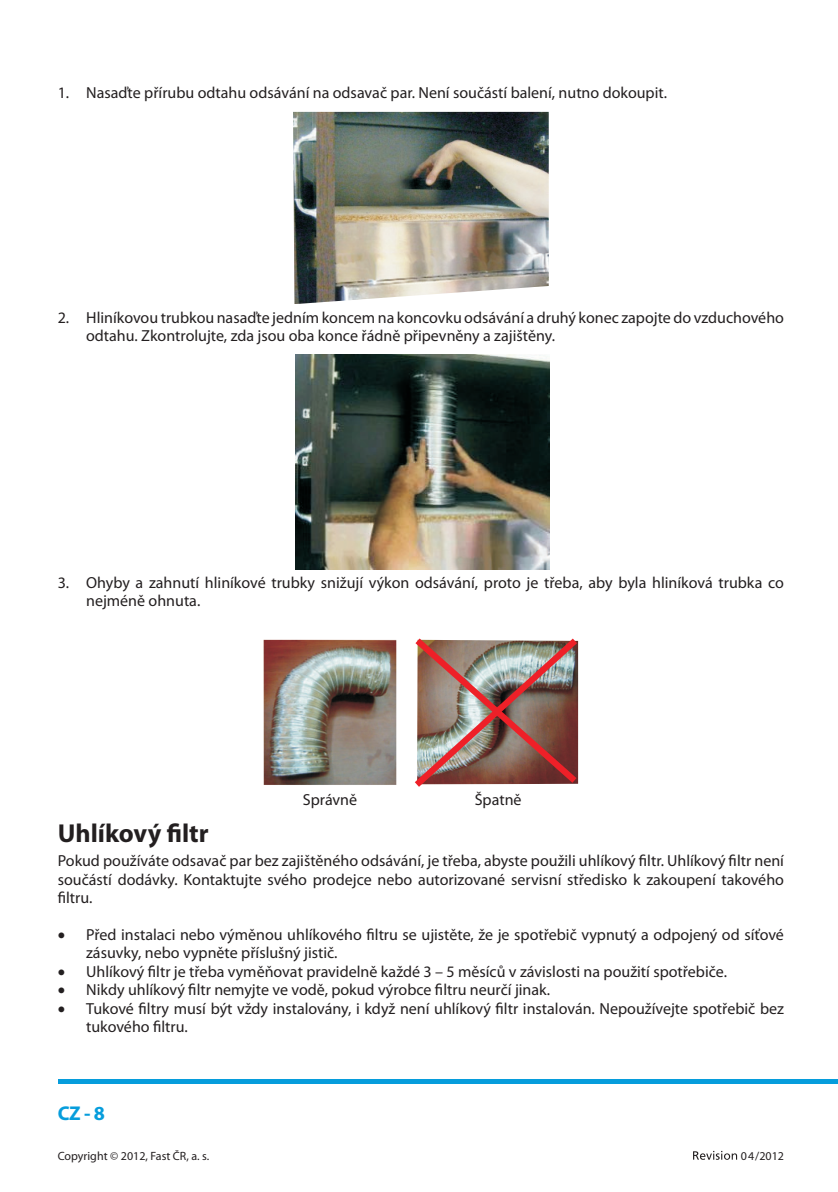
<style>
.page{position:relative;width:838px;height:1192px;background:#fff}
.page>*{position:absolute;margin:0;border:0;box-sizing:border-box;transform-origin:0 0}
.t1{font:700 26px "Myriad Pro";color:#231f20}
.t2{font:700 20px "Myriad Pro";color:#069ddc}
.t3{font:16px/18.4px "Myriad Pro";color:#231f20}
.t4{font:12px "Myriad Pro";color:#231f20}
</style>
<div class="page">
<hr style="left:58px;top:1079px;width:779px;height:3px;background:#069ddc">
<svg style="left:693px;top:1150px;width:44px;height:9px"></svg>
<img style="left:293px;top:112px;width:255px;height:191px">
<img style="left:295px;top:354px;width:255px;height:215px">
<img style="left:263px;top:639px;width:133px;height:146px">
<img style="left:415px;top:638px;width:164px;height:149px">
<p class="t3" style="left:58px;top:85px;width:610px">1. Nasaďte přírubu odtahu odsávání na odsavač par. Není součástí balení, nutno dokoupit.</p>
<p class="t3" style="left:86px;top:309px;width:699px;text-indent:-28px">2. Hliníkovou trubkou nasaďte jedním koncem na koncovku odsávání a druhý konec zapojte do vzduchového odtahu. Zkontrolujte, zda jsou oba konce řádně připevněny a zajištěny.</p>
<p class="t3" style="left:86px;top:574px;width:699px;text-indent:-28px">3. Ohyby a zahnutí hliníkové trubky snižují výkon odsávání, proto je třeba, aby byla hliníková trubka co nejméně ohnuta.</p>
<p class="t3" style="left:303px;top:791px;width:56px">Správně</p>
<p class="t3" style="left:474px;top:791px;width:48px">Špatně</p>
<h1 class="t1" style="left:58px;top:823px;width:152px">Uhlíkový filtr</h1>
<p class="t3" style="left:58px;top:852px;width:727px;text-align:justify">Pokud používáte odsavač par bez zajištěného odsávání, je třeba, abyste použili uhlíkový filtr. Uhlíkový filtr není součástí dodávky. Kontaktujte svého prodejce nebo autorizované servisní středisko k zakoupení takového filtru.</p>
<p class="t3" style="left:86px;top:926px;width:699px;text-indent:-28px">• Před instalaci nebo výměnou uhlíkového filtru se ujistěte, že je spotřebič vypnutý a odpojený od síťové zásuvky, nebo vypněte příslušný jistič.</p>
<p class="t3" style="left:58px;top:963px;width:670px">• Uhlíkový filtr je třeba vyměňovat pravidelně každé 3 – 5 měsíců v závislosti na použití spotřebiče.</p>
<p class="t3" style="left:58px;top:981px;width:494px">• Nikdy uhlíkový filtr nemyjte ve vodě, pokud výrobce filtru neurčí jinak.</p>
<p class="t3" style="left:86px;top:1000px;width:699px;text-indent:-28px">• Tukové filtry musí být vždy instalovány, i když není uhlíkový filtr instalován. Nepoužívejte spotřebič bez tukového filtru.</p>
<p class="t2" style="left:58px;top:1105px;width:49px">CZ - 8</p>
<p class="t4" style="left:58px;top:1150px;width:153px">Copyright © 2012, Fast ČR, a. s.</p>
<p class="t4" style="left:740px;top:1150px;width:45px">04/2012</p>
</div>
